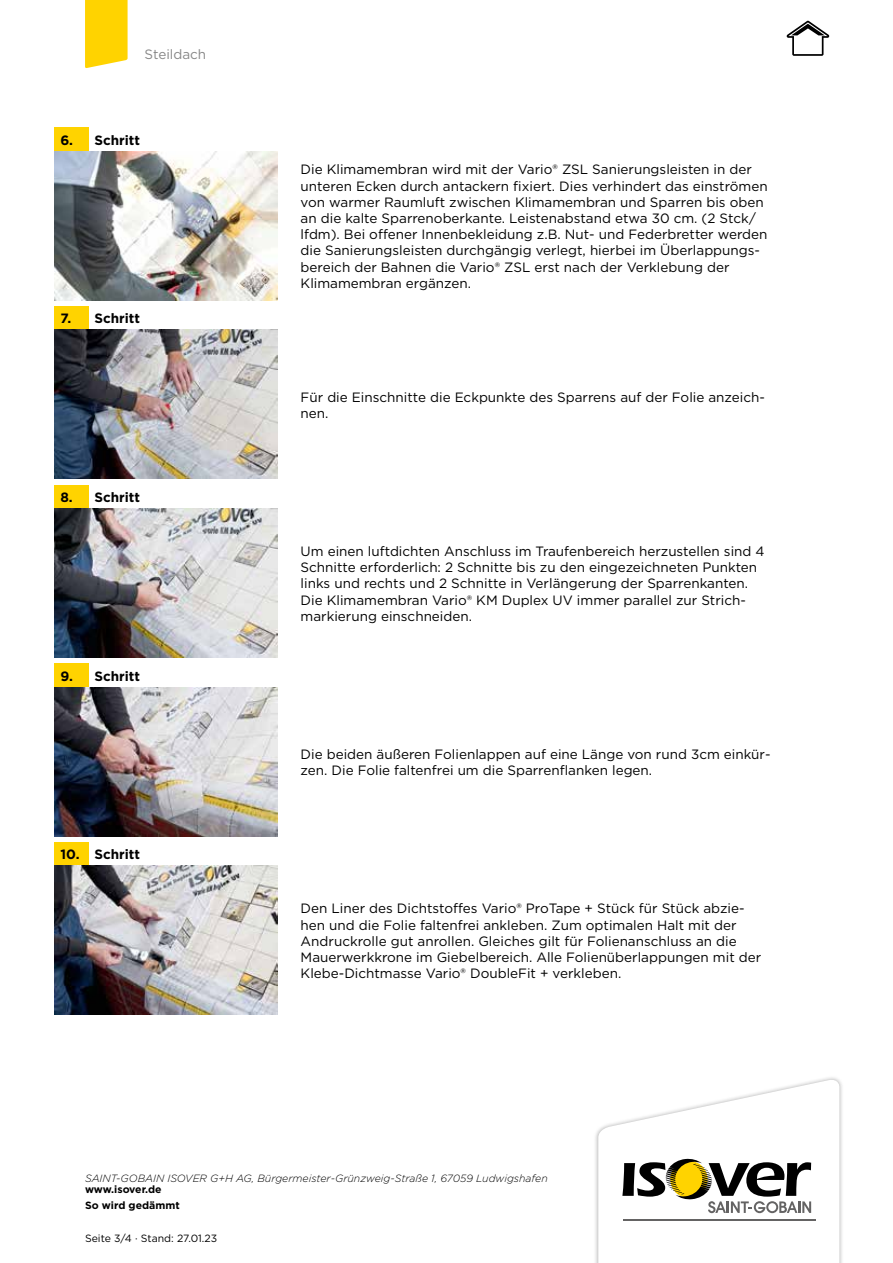
<style>
.page{position:relative;width:893px;height:1263px;background:#fff}
.page>*{position:absolute;margin:0;border:0;box-sizing:border-box;transform-origin:0 0}
.t1{font:13.5px/16.2px "Gotham";color:#000}
.t2{font:700 13.5px "Gotham";color:#000}
.t3{font:13.5px "Gotham";color:#878787}
.t4{font:italic 300 10.5px "Gotham";color:#000}
.t5{font:700 10.5px "Gotham";color:#000}
.t6{font:10.5px "Gotham";color:#000}
</style>
<div class="page">
<div style="left:594px;top:1075px;width:250px;height:188px;background:#000;opacity:.3"></div>
<svg style="left:598px;top:1078px;width:241px;height:185px"></svg>
<svg style="left:85px;top:0;width:43px;height:68px;background:#ffd511"></svg>
<svg style="left:787px;top:21px;width:42px;height:35px"></svg>
<div style="left:54px;top:128px;width:34px;height:23px;background:#ffd300"></div>
<img style="left:54px;top:151px;width:224px;height:149px">
<div style="left:54px;top:306px;width:34px;height:24px;background:#ffd300"></div>
<img style="left:54px;top:330px;width:224px;height:149px">
<div style="left:54px;top:485px;width:34px;height:23px;background:#ffd300"></div>
<img style="left:54px;top:508px;width:224px;height:150px">
<div style="left:54px;top:664px;width:34px;height:23px;background:#ffd300"></div>
<img style="left:54px;top:687px;width:224px;height:149px">
<div style="left:54px;top:842px;width:34px;height:24px;background:#ffd300"></div>
<img style="left:54px;top:866px;width:224px;height:149px">
<p class="t3" style="left:145px;top:46px;width:63px">Steildach</p>
<p class="t2" style="left:60px;top:131px;width:81px">6. Schritt</p>
<p class="t2" style="left:60px;top:310px;width:81px">7. Schritt</p>
<p class="t2" style="left:60px;top:488px;width:81px">8. Schritt</p>
<p class="t2" style="left:60px;top:667px;width:81px">9. Schritt</p>
<p class="t2" style="left:60px;top:846px;width:81px">10. Schritt</p>
<p class="t1" style="left:301px;top:161px;width:469px">Die Klimamembran wird mit der Vario® ZSL Sanierungsleisten in der unteren Ecken durch antackern fixiert. Dies verhindert das einströmen von warmer Raumluft zwischen Klimamembran und Sparren bis oben an die kalte Sparrenoberkante. Leistenabstand etwa 30 cm. (2 Stck/ lfdm). Bei offener Innenbekleidung z.B. Nut- und Federbretter werden die Sanierungsleisten durchgängig verlegt, hierbei im Überlappungs&shy;bereich der Bahnen die Vario® ZSL erst nach der Verklebung der Klimamembran ergänzen.</p>
<p class="t1" style="left:301px;top:388px;width:466px">Für die Einschnitte die Eckpunkte des Sparrens auf der Folie anzeich&shy;nen.</p>
<p class="t1" style="left:301px;top:543px;width:465px">Um einen luftdichten Anschluss im Traufenbereich herzustellen sind 4<br>Schnitte erforderlich: 2 Schnitte bis zu den eingezeichneten Punkten links und rechts und 2 Schnitte in Verlängerung der Sparrenkanten.<br>Die Klimamembran Vario® KM Duplex UV immer parallel zur Strich&shy;markierung einschneiden.</p>
<p class="t1" style="left:301px;top:746px;width:471px">Die beiden äußeren Folienlappen auf eine Länge von rund 3cm einkür&shy;zen. Die Folie faltenfrei um die Sparrenflanken legen.</p>
<p class="t1" style="left:301px;top:900px;width:462px">Den Liner des Dichtstoffes Vario® ProTape + Stück für Stück abzie&shy;hen und die Folie faltenfrei ankleben. Zum optimalen Halt mit der Andruckrolle gut anrollen. Gleiches gilt für Folienanschluss an die Mauerwerkkrone im Giebelbereich. Alle Folienüberlappungen mit der Klebe-Dichtmasse Vario® DoubleFit + verkleben.</p>
<p class="t4" style="left:85px;top:1171px;width:464px">SAINT-GOBAIN ISOVER G+H AG, Bürgermeister-Grünzweig-Straße 1, 67059 Ludwigshafen</p>
<p class="t5" style="left:85px;top:1198px;width:96px">So wird gedämmt</p>
<p class="t6" style="left:85px;top:1231px;width:134px">Seite 3/4 · Stand: 27.01.23</p>
<p class="t5" style="left:85px;top:1182px;width:78px">www.isover.de</p>
</div>
